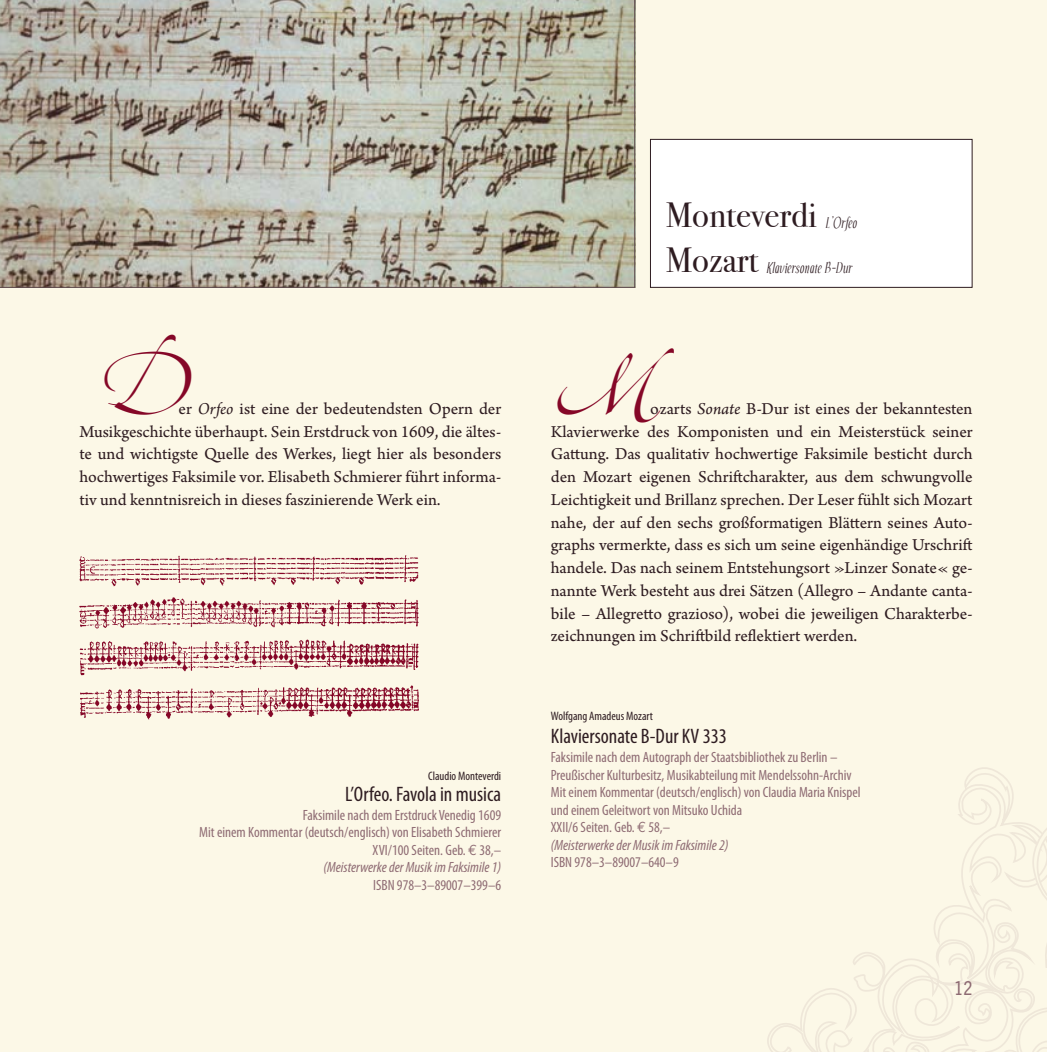
<style>
.page{position:relative;width:1047px;height:1052px;background:#fcf8e7}
.page>*{position:absolute;margin:0;border:0;box-sizing:border-box;transform-origin:0 0}
.t1{font:35px/44.6px "Bodoni Svty Two OSITCTT Book";color:#2e1c21}
.t2{font:condensed 21px "Myriad Pro";color:#2e1c21}
.t3{font:condensed 19.25px "Trade Gothic Next LT Pro";color:#8e6b73}
.t4{font:17.5px/22.8px "Arno Pro Sm Text";color:#2e1c21;text-align:justify}
.t5{font:italic 15.75px "Echelon";letter-spacing:.03em;color:#2e1c21}
.t6{font:condensed 14.88px/17.5px "Myriad Pro";color:#8e6b73;text-align:right}
.t7{font:condensed 12.25px "Myriad Pro";color:#2e1c21}
.s1{font-family:"Arno Pro";font-style:italic}
.s2{font-family:"Euro Mono";font-stretch:normal}
.s3{font-style:italic}
.s4{font-family:"Arno Pro Italic Sm Text"}
</style>
<div class="page">
<svg style="left:0;top:0;width:635px;height:288px;background:#afac9e"></svg>
<div style="left:650px;top:139px;width:322px;height:148px;background:#fff"></div>
<div style="left:650px;top:139px;width:322px;height:149px;border:1px solid #2e1c21"></div>
<img style="left:79px;top:555px;width:340px;height:165px">
<svg style="left:767px;top:767px;width:280px;height:285px"></svg>
<h1 class="t1" style="left:666px;top:193px;width:153px">Monteverdi<br>Mozart</h1>
<p class="t5" style="left:825px;top:215px;width:33px">L’Orfeo</p>
<p class="t5" style="left:766px;top:260px;width:87px">Klaviersonate B-Dur</p>
<p class="t4" style="left:79px;top:398px;width:423px;text-indent:99px">er <span class="s1">Orfeo</span> ist eine der bedeutendsten Opern der Musikgeschichte überhaupt. Sein Erstdruck von 1609, die ältes&shy;te und wichtigste Quelle des Werkes, liegt hier als besonders hochwertiges Faksimile vor. Elisabeth Schmierer führt informa&shy;tiv und kenntnisreich in dieses faszinierende Werk ein.</p>
<p class="t7" style="left:428px;top:768px;width:74px">Claudio Monteverdi</p>
<p class="t2" style="left:345px;top:781px;width:158px">L’Orfeo. Favola in musica</p>
<p class="t6" style="left:199px;top:806px;width:303px">Faksimile nach dem Erstdruck Venedig 1609<br>Mit einem Kommentar (deutsch/englisch) von Elisabeth Schmierer XVI/100 Seiten. Geb. <span class="s2">E</span> 38,–<br><span class="s3">(Meisterwerke der Musik im Faksimile 1)</span></p>
<p class="t6" style="left:373px;top:876px;width:129px">ISBN 978–3–89007–399–6</p>
<p class="t4" style="left:551px;top:398px;width:423px;text-indent:99px">ozarts <span class="s4">Sonate</span> B-Dur ist eines der bekanntesten Klavierwerke des Komponisten und ein Meisterstück seiner Gattung. Das qualitativ hochwertige Faksimile besticht durch den Mozart eigenen Schriftcharakter, aus dem schwungvolle Leichtigkeit und Brillanz sprechen. Der Leser fühlt sich Mozart nahe, der auf den sechs großformatigen Blättern seines Auto&shy;graphs vermerkte, dass es sich um seine eigenhändige Urschrift handele. Das nach seinem Entstehungsort »Linzer Sonate« ge&shy;nannte Werk besteht aus drei Sätzen (Allegro – Andante canta&shy;bile – Allegretto grazioso), wobei die jeweiligen Charakterbe&shy;zeichnungen im Schriftbild reflektiert werden.</p>
<p class="t7" style="left:551px;top:708px;width:104px">Wolfgang Amadeus Mozart</p>
<p class="t2" style="left:551px;top:723px;width:178px">Klaviersonate B-Dur KV 333</p>
<p class="t6" style="left:551px;top:748px;width:311px;text-align:left">Faksimile nach dem Autograph der Staatsbibliothek zu Berlin – Preußischer Kulturbesitz, Musikabteilung mit Mendelssohn-Archiv Mit einem Kommentar (deutsch/englisch) von Claudia Maria Knispel und einem Geleitwort von Mitsuko Uchida<br>XXII/6 Seiten. Geb. <span class="s2">E</span> 58,–<br><span class="s3">(Meisterwerke der Musik im Faksimile 2)</span></p>
<p class="t6" style="left:551px;top:853px;width:129px">ISBN 978–3–89007–640–9</p>
<p class="t3" style="left:954px;top:975px;width:20px">12</p>
</div>
